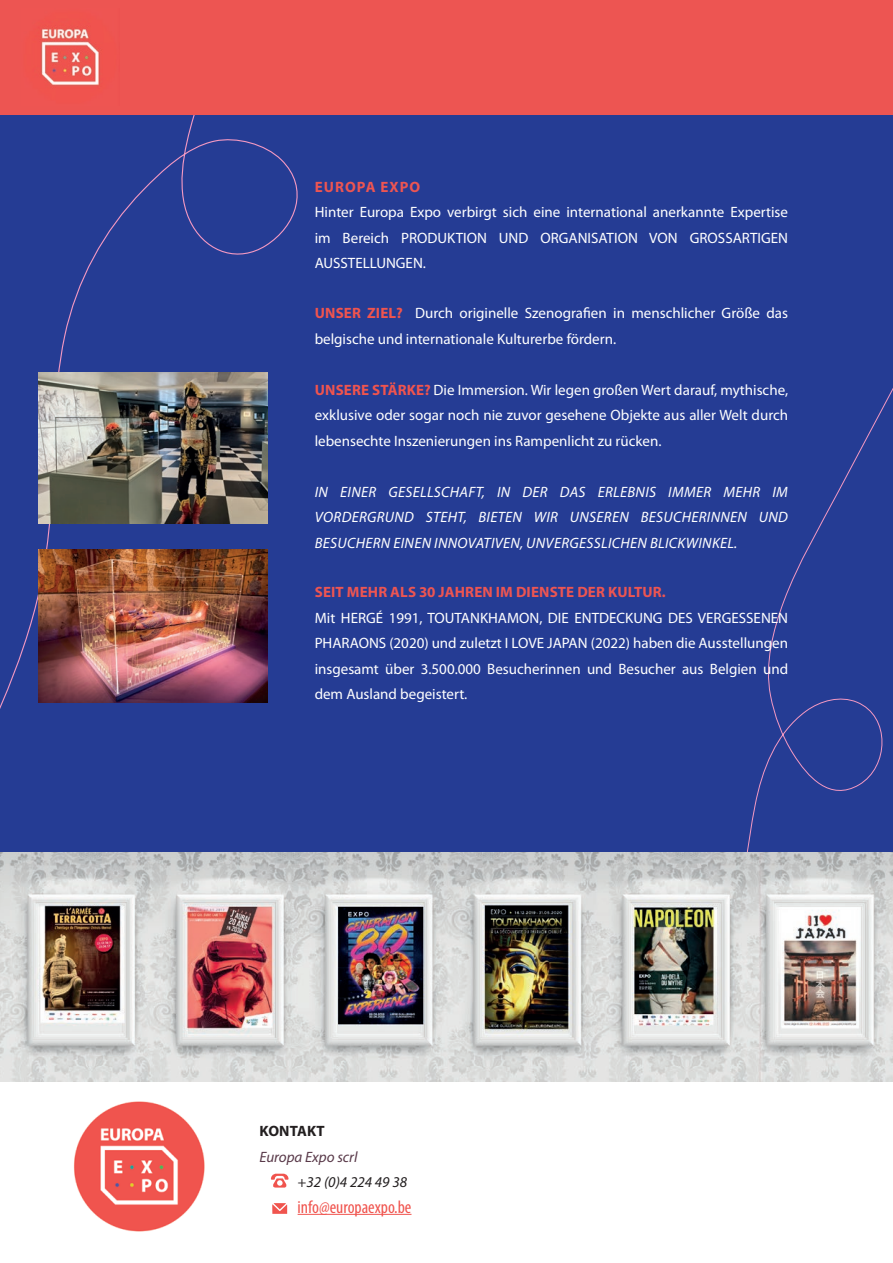
<style>
.page{position:relative;width:893px;height:1263px;background:#fff}
.page>*{position:absolute;margin:0;border:0;box-sizing:border-box;transform-origin:0 0}
.t1{font:condensed 18px "Myriad Pro";color:#f0544e}
.t2{font:15px/25.5px "Myriad Pro";color:#fff;text-align:justify}
.t3{font:italic 15px/25.5px "Myriad Pro";letter-spacing:.02em;color:#fff;text-align:justify}
.t4{font:700 15px "Myriad Pro";letter-spacing:.01em;color:#ed5552}
.t5{font:italic 15px "Myriad Pro";color:#593949}
.t6{font:italic 15px "Myriad Pro";color:#231f20}
.t7{font:700 15px "Myriad Pro";letter-spacing:.07em;color:#ed5552}
.t8{font:700 15px "Myriad Pro";letter-spacing:.01em;color:#231f20}
.s1{font-weight:700;color:#f0544e}
</style>
<div class="page">
<div style="left:1px;top:113px;width:892px;height:967px;background:#253c94"></div>
<svg style="left:740px;top:388px;width:153px;height:465px"></svg>
<svg style="left:0;top:26px;width:310px;height:815px"></svg>
<div style="left:1px;top:0;width:892px;height:114px;background:#ed5552"></div>
<img style="left:41px;top:27px;width:59px;height:59px">
<img style="left:74px;top:1101px;width:131px;height:131px">
<hr style="left:298px;top:1214px;width:113px;height:1px;background:#f0544e">
<svg style="left:271px;top:1174px;width:18px;height:13px"></svg>
<svg style="left:272px;top:1203px;width:15px;height:11px"></svg>
<img style="left:0;top:853px;width:893px;height:228px">
<img style="left:38px;top:549px;width:230px;height:153px">
<img style="left:38px;top:372px;width:230px;height:151px">
<p class="t7" style="left:315px;top:177px;width:107px">EUROPA EXPO</p>
<p class="t2" style="left:315px;top:199px;width:475px">Hinter Europa Expo verbirgt sich eine international anerkannte Expertise im Bereich PRODUKTION UND ORGANISATION VON GROSSARTIGEN AUSSTELLUNGEN.</p>
<p class="t2" style="left:315px;top:300px;width:475px"><span class="s1">UNSER ZIEL?</span> Durch originelle Szenografien in menschlicher Größe das belgische und internationale Kulturerbe fördern.</p>
<p class="t2" style="left:315px;top:376px;width:475px"><span class="s1">UNSERE STÄRKE?</span> Die Immersion. Wir legen großen Wert darauf, mythische, exklusive oder sogar noch nie zuvor gesehene Objekte aus aller Welt durch lebensechte Inszenierungen ins Rampenlicht zu rücken.</p>
<p class="t3" style="left:315px;top:478px;width:475px">IN EINER GESELLSCHAFT, IN DER DAS ERLEBNIS IMMER MEHR IM VORDERGRUND STEHT, BIETEN WIR UNSEREN BESUCHERINNEN UND BESUCHERN EINEN INNOVATIVEN, UNVERGESSLICHEN BLICKWINKEL.</p>
<p class="t4" style="left:315px;top:582px;width:352px">SEIT MEHR ALS 30 JAHREN IM DIENSTE DER KULTUR.</p>
<p class="t2" style="left:315px;top:604px;width:475px">Mit HERGÉ 1991, TOUTANKHAMON, DIE ENTDECKUNG DES VERGESSENEN PHARAONS (2020) und zuletzt I LOVE JAPAN (2022) haben die Ausstellungen insgesamt über 3.500.000 Besucherinnen und Besucher aus Belgien und dem Ausland begeistert.</p>
<p class="t8" style="left:260px;top:1121px;width:67px">KONTAKT</p>
<p class="t5" style="left:259px;top:1147px;width:100px">Europa Expo scrl</p>
<p class="t6" style="left:298px;top:1173px;width:111px">+32 (0)4 224 49 38</p>
<p class="t1" style="left:298px;top:1196px;width:115px">info@europaexpo.be</p>
</div>
